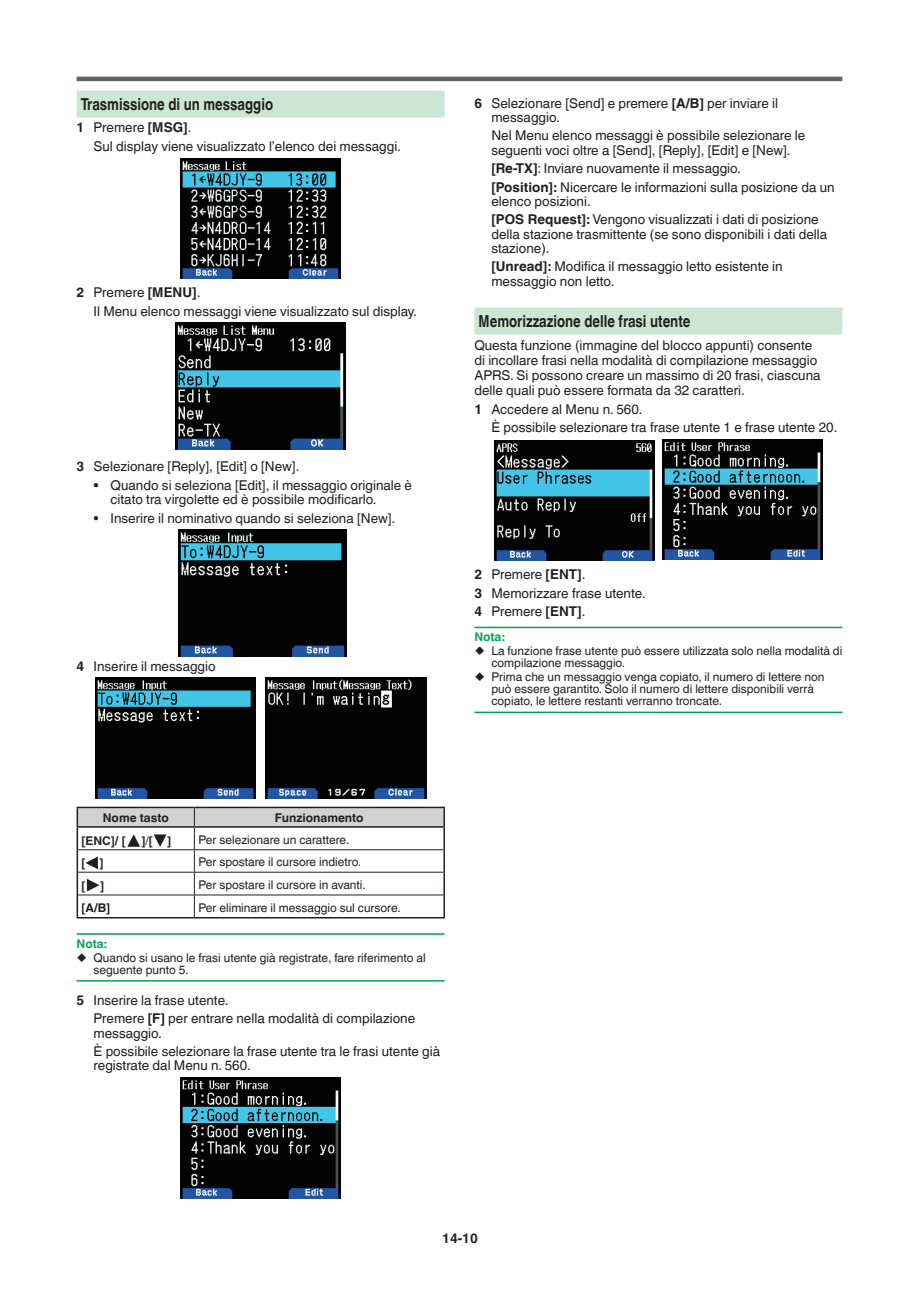
<style>
.page{position:relative;width:919px;height:1289px;background:#fff}
.page>*{position:absolute;margin:0;border:0;box-sizing:border-box;transform-origin:0 0}
.t1{font:700 16.5px "Helvetica World";color:#231f20;scale:.8 1}
.t2{font:13.5px/18.5px "Helvetica World";color:#231f20}
.t3{font:700 13.5px "Helvetica World";color:#231f20}
.t4{font:12px/12px "Helvetica World";color:#231f20}
.t5{font:700 12px "Helvetica World";color:#231f20}
.t6{font:700 12px "Helvetica World";color:#00a54f}
.s1{font-weight:700}
.s2{font-weight:400}
</style>
<div class="page">
<hr style="left:77px;top:77px;width:765px;height:4px;background:#656263">
<div style="left:77px;top:91px;width:367px;height:27px;background:#cbe6d3"></div>
<hr style="left:77px;top:933px;width:367px;height:1px;background:#00a54f">
<hr style="left:77px;top:980px;width:367px;height:1px;background:#00a54f">
<img style="left:180px;top:158px;width:161px;height:120px">
<img style="left:176px;top:323px;width:169px;height:127px">
<img style="left:178px;top:530px;width:168px;height:126px">
<img style="left:95px;top:677px;width:160px;height:121px">
<img style="left:265px;top:677px;width:161px;height:121px">
<hr style="left:77px;top:806px;width:117px;height:2px;background:#231f20">
<hr style="left:194px;top:806px;width:251px;height:2px;background:#231f20">
<hr style="left:77px;top:917px;width:117px;height:1px;background:#231f20">
<hr style="left:194px;top:917px;width:251px;height:1px;background:#231f20">
<svg style="left:77px;top:807px;width:368px;height:110px"></svg>
<img style="left:180px;top:1077px;width:161px;height:120px">
<div style="left:474px;top:307px;width:368px;height:27px;background:#cbe6d3"></div>
<hr style="left:474px;top:626px;width:368px;height:2px;background:#00a54f">
<hr style="left:474px;top:711px;width:368px;height:2px;background:#00a54f">
<img style="left:494px;top:440px;width:160px;height:120px">
<img style="left:662px;top:439px;width:160px;height:121px">
<p class="t1" style="left:81px;top:94px;width:242px">Trasmissione di un messaggio</p>
<p class="t2" style="left:94px;top:119px;width:309px;text-indent:-17px"><span class="s1">1</span> Premere <span class="s1">[MSG]</span>.<br>Sul display viene visualizzato l’elenco dei messaggi.</p>
<p class="t2" style="left:94px;top:283px;width:325px;text-indent:-17px"><span class="s1">2</span> Premere <span class="s1">[MENU]</span>.<br>Il Menu elenco messaggi viene visualizzato sul display.</p>
<p class="t2" style="left:77px;top:457px;width:224px"><span class="s1">3</span> Selezionare [Reply], [Edit] o [New].</p>
<p class="t2" style="left:111px;top:478px;width:303px;line-height:14.2px;text-indent:-17px">• Quando si seleziona [Edit], il messaggio originale è citato tra virgolette ed è possibile modificarlo.</p>
<p class="t2" style="left:94px;top:508px;width:303px">• Inserire il nominativo quando si seleziona [New].</p>
<p class="t2" style="left:77px;top:656px;width:141px"><span class="s1">4</span> Inserire il messaggio</p>
<p class="t2" style="left:491px;top:96px;width:288px;line-height:14.2px;text-indent:-17px"><span class="s1">6</span> Selezionare [Send] e premere <span class="s1">[A/B]</span> per inviare il messaggio.</p>
<p class="t2" style="left:491px;top:128px;width:315px;line-height:14.2px">Nel Menu elenco messaggi è possibile selezionare le seguenti voci oltre a [Send], [Reply], [Edit] e [New].</p>
<p class="t2" style="left:491px;top:159px;width:345px"><span class="s1">[Re-TX]</span>: Inviare nuovamente il messaggio.<br><span class="s1">[Position]:</span> Nicercare le informazioni sulla posizione da un</p>
<p class="t2" style="left:491px;top:192px;width:329px">elenco posizioni.<br><span class="s1">[POS Request]:</span> Vengono visualizzati i dati di posizione</p>
<p class="t2" style="left:491px;top:227px;width:337px;line-height:14.2px">della stazione trasmittente (se sono disponibili i dati della stazione).</p>
<p class="t2" style="left:491px;top:259px;width:293px;line-height:14.2px"><span class="s1">[Unread]:</span> Modifica il messaggio letto esistente in messaggio non letto.</p>
<p class="t1" style="left:478px;top:311px;width:266px">Memorizzazione delle frasi utente</p>
<p class="t2" style="left:474px;top:338px;width:347px;line-height:15px">Questa funzione (immagine del blocco appunti) consente di incollare frasi nella modalità di compilazione messaggio APRS. Si possono creare un massimo di 20 frasi, ciascuna delle quali può essere formata da 32 caratteri.</p>
<p class="t2" style="left:491px;top:400px;width:347px;text-indent:-17px"><span class="s1">1</span> Accedere al Menu n. 560.<br>È possibile selezionare tra frase utente 1 e frase utente 20.</p>
<p class="t2" style="left:474px;top:565px;width:173px"><span class="s1">2</span> Premere <span class="s1">[ENT]</span>.<br><span class="s1">3</span> Memorizzare frase utente.<br><span class="s1">4</span> Premere <span class="s1">[ENT]</span>.</p>
<p class="t6" style="left:474px;top:629px;width:32px">Nota:</p>
<p class="t4" style="left:491px;top:645px;width:352px;text-indent:-17px">○ La funzione frase utente può essere utilizzata solo nella modalità di compilazione messaggio.</p>
<p class="t4" style="left:491px;top:671px;width:334px;text-indent:-17px">○ Prima che un messaggio venga copiato, il numero di lettere non può essere garantito. Solo il numero di lettere disponibili verrà copiato, le lettere restanti verranno troncate.</p>
<p class="t5" style="left:103px;top:811px;width:67px">Nome tasto</p>
<p class="t5" style="left:275px;top:811px;width:90px">Funzionamento</p>
<p class="t5" style="left:82px;top:833px;width:46px">[ENC]/ [</p>
<p class="t5" style="left:142px;top:833px;width:31px">]<span class="s2">/</span>[ ]</p>
<p class="t4" style="left:199px;top:833px;width:152px">Per selezionare un carattere.</p>
<p class="t5" style="left:82px;top:855px;width:23px">[ ]</p>
<p class="t4" style="left:199px;top:856px;width:164px">Per spostare il cursore indietro.</p>
<p class="t5" style="left:82px;top:878px;width:24px">[ ]</p>
<p class="t4" style="left:199px;top:878px;width:169px">Per spostare il cursore in avanti.</p>
<p class="t5" style="left:82px;top:900px;width:30px">[A/B]</p>
<p class="t4" style="left:199px;top:901px;width:204px">Per eliminare il messaggio sul cursore.</p>
<p class="t6" style="left:77px;top:936px;width:32px">Nota:</p>
<p class="t4" style="left:94px;top:951px;width:333px;text-indent:-17px">○ Quando si usano le frasi utente già registrate, fare riferimento al seguente punto 5.</p>
<p class="t2" style="left:94px;top:991px;width:323px;text-indent:-17px"><span class="s1">5</span> Inserire la frase utente.<br>Premere <span class="s1">[F]</span> per entrare nella modalità di compilazione</p>
<p class="t2" style="left:94px;top:1023px;width:348px">messaggio.<br>È possibile selezionare la frase utente tra le frasi utente già</p>
<p class="t2" style="left:94px;top:1056px;width:159px">registrate dal Menu n. 560.</p>
<p class="t3" style="left:442px;top:1230px;width:37px">14-10</p>
</div>
